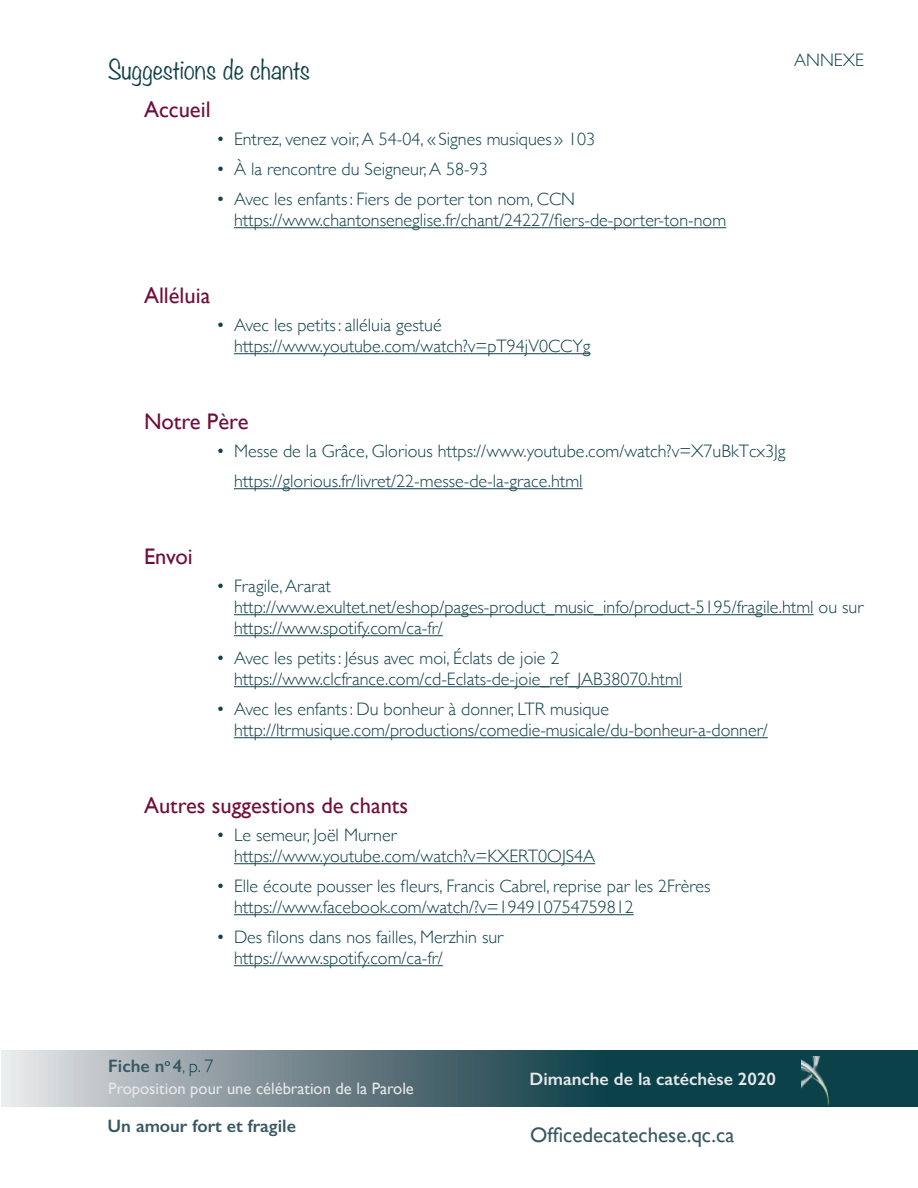
<style>
.page{position:relative;width:918px;height:1188px;background:#fff}
.page>*{position:absolute;margin:0;border:0;box-sizing:border-box;transform-origin:0 0}
.sous-titre_2{font:300 24px "Noteworthy";color:#11414a}
.sous-titre_3{font:22.5px "Gill Sans";color:#700f3c}
.t1{font:21px "Gill Sans";color:#385861}
.tx_reg_-_enumération{font:300 18px/21px "Gill Sans";color:#11414a}
.t2{font:600 18px "Gill Sans";color:#385861}
.t3{font:600 18px "Gill Sans";color:#e6e7e9}
.tx_reg{font:300 18px "Gill Sans";color:#11414a}
.t4{font:16.5px "Gill Sans";color:#e6e7e9}
.s1{font-weight:300}
.s2{font-weight:300;color:#11414a}
</style>
<div class="page">
<svg style="left:2px;top:1050px;width:916px;height:57px;background:#56747b"></svg>
<img style="left:801px;top:1056px;width:45px;height:51px">
<hr style="left:234px;top:227px;width:492px;height:1px;background:#11414a">
<hr style="left:234px;top:353px;width:357px;height:1px;background:#11414a">
<hr style="left:234px;top:488px;width:349px;height:1px;background:#11414a">
<hr style="left:234px;top:614px;width:580px;height:1px;background:#11414a">
<hr style="left:234px;top:635px;width:209px;height:1px;background:#11414a">
<hr style="left:234px;top:686px;width:448px;height:1px;background:#11414a">
<hr style="left:234px;top:737px;width:534px;height:1px;background:#11414a">
<hr style="left:234px;top:863px;width:361px;height:1px;background:#11414a">
<hr style="left:234px;top:914px;width:400px;height:1px;background:#11414a">
<hr style="left:234px;top:965px;width:209px;height:1px;background:#11414a">
<p class="sous-titre_2" style="left:108px;top:49px;width:204px">Suggestions de chants</p>
<p class="sous-titre_3" style="left:144px;top:96px;width:68px">Accueil</p>
<p class="tx_reg_-_enumération" style="left:216px;top:128px;width:381px">• Entrez, venez voir, A 54-04, «Signes musiques » 103</p>
<p class="tx_reg_-_enumération" style="left:216px;top:158px;width:273px">• À la rencontre du Seigneur, A 58-93</p>
<p class="tx_reg_-_enumération" style="left:234px;top:188px;width:494px;text-indent:-18px">• Avec les enfants: Fiers de porter ton nom, CCN https://www.chantonseneglise.fr/chant/24227/fiers-de-porter-ton-nom</p>
<p class="tx_reg" style="left:794px;top:46px;width:71px">ANNEXE</p>
<p class="sous-titre_3" style="left:144px;top:282px;width:68px">Alléluia</p>
<p class="tx_reg_-_enumération" style="left:234px;top:314px;width:358px;text-indent:-18px">• Avec les petits: alléluia gestué https://www.youtube.com/watch?v=pT94jV0CCYg</p>
<p class="sous-titre_3" style="left:144px;top:408px;width:106px">Notre Père</p>
<p class="tx_reg_-_enumération" style="left:216px;top:440px;width:571px">• Messe de la Grâce, Glorious https://www.youtube.com/watch?v=X7uBkTcx3Jg</p>
<p class="tx_reg_-_enumération" style="left:234px;top:470px;width:350px">https://glorious.fr/livret/22-messe-de-la-grace.html</p>
<p class="sous-titre_3" style="left:144px;top:543px;width:50px">Envoi</p>
<p class="tx_reg_-_enumération" style="left:234px;top:575px;width:631px;text-indent:-18px">• Fragile, Ararat http://www.exultet.net/eshop/pages-product_music_info/product-5195/fragile.html ou sur https://www.spotify.com/ca-fr/</p>
<p class="tx_reg_-_enumération" style="left:234px;top:647px;width:450px;text-indent:-18px">• Avec les petits: Jésus avec moi, Éclats de joie 2 https://www.clcfrance.com/cd-Eclats-de-joie_ref_JAB38070.html</p>
<p class="tx_reg_-_enumération" style="left:234px;top:698px;width:535px;text-indent:-18px">• Avec les enfants: Du bonheur à donner, LTR musique http://ltrmusique.com/productions/comedie-musicale/du-bonheur-a-donner/</p>
<p class="sous-titre_3" style="left:144px;top:792px;width:266px">Autres suggestions de chants</p>
<p class="tx_reg_-_enumération" style="left:234px;top:824px;width:363px;text-indent:-18px">• Le semeur, Joël Murner https://www.youtube.com/watch?v=KXERT0OJS4A</p>
<p class="tx_reg_-_enumération" style="left:234px;top:875px;width:478px;text-indent:-18px">• Elle écoute pousser les fleurs, Francis Cabrel, reprise par les 2Frères https://www.facebook.com/watch/?v=194910754759812</p>
<p class="tx_reg_-_enumération" style="left:234px;top:926px;width:271px;text-indent:-18px">• Des filons dans nos failles, Merzhin sur https://www.spotify.com/ca-fr/</p>
<p class="t2" style="left:108px;top:1055px;width:107px">Fiche n<sup>o</sup> 4<span class="s1">,</span> <span class="s2">p. 7</span></p>
<p class="t4" style="left:108px;top:1079px;width:307px">Proposition pour une célébration de la Parole</p>
<p class="t2" style="left:108px;top:1115px;width:190px">Un amour fort et fragile</p>
<p class="t3" style="left:530px;top:1068px;width:248px">Dimanche de la catéchèse 2020</p>
<p class="t1" style="left:530px;top:1123px;width:206px">Officedecatechese.qc.ca</p>
</div>
